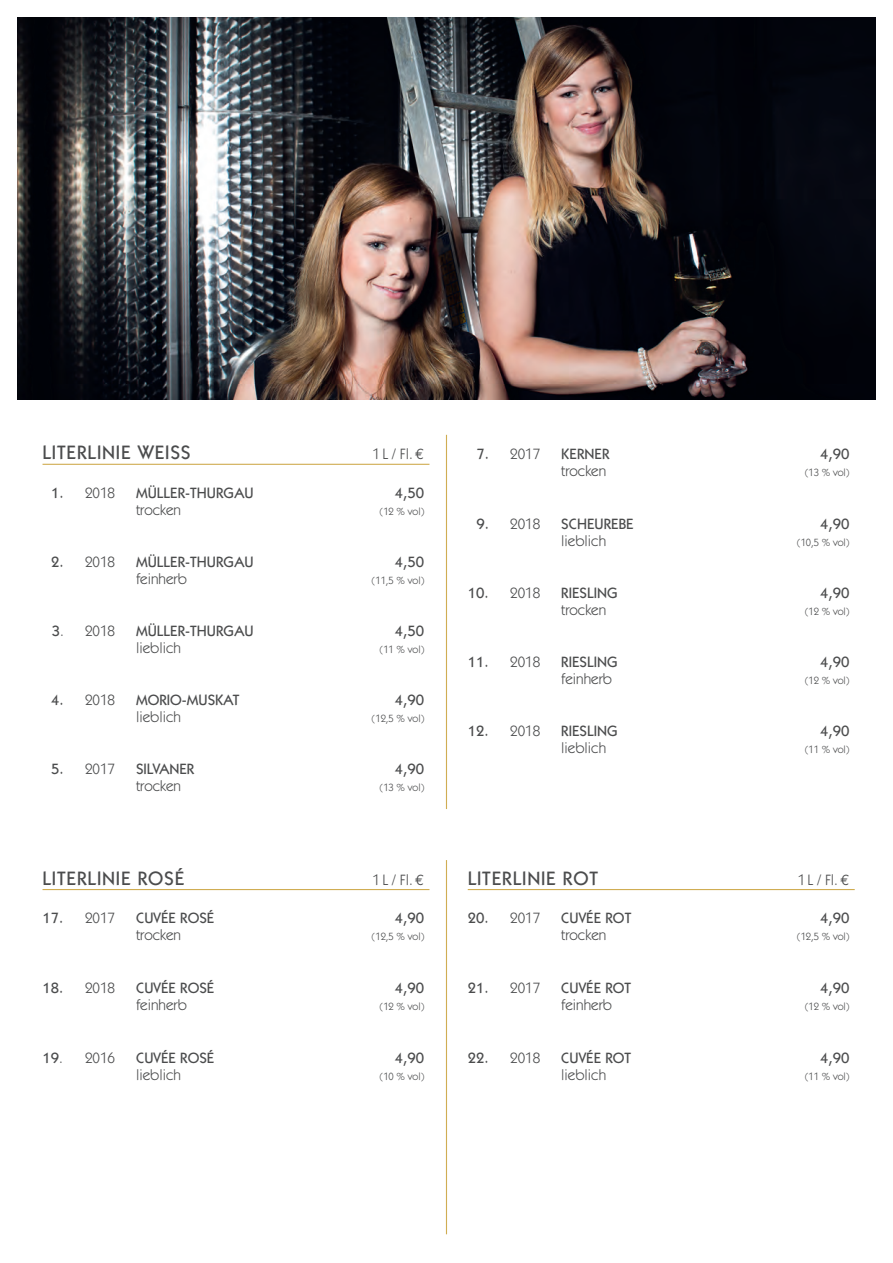
<style>
.page{position:relative;width:893px;height:1263px;background:#fff}
.page>*{position:absolute;margin:0;border:0;box-sizing:border-box;transform-origin:0 0}
.t1{font:500 19.5px "Itc Kabel";letter-spacing:.04em;color:#4b4c4d}
.t2{font:15px "Itc Kabel";color:#4b4c4d}
.t3{font:500 15px "Itc Kabel";color:#4b4c4d}
.t4{font:10.5px "Itc Kabel";color:#4b4c4d}
.s1{font-family:"Euro Mono"}
.s2{font-weight:500}
</style>
<div class="page">
<img style="left:17px;top:17px;width:859px;height:383px">
<hr style="left:43px;top:889px;width:386px;height:1px;background:#d0ad53">
<hr style="left:468px;top:889px;width:387px;height:1px;background:#d0ad53">
<hr style="left:446px;top:860px;width:1px;height:374px;background:#d0ad53">
<hr style="left:43px;top:464px;width:386px;height:1px;background:#d0ad53">
<hr style="left:446px;top:435px;width:1px;height:374px;background:#d0ad53">
<h1 class="t1" style="left:43px;top:441px;width:150px">LITERLINIE WEISS</h1>
<p class="t2" style="left:373px;top:446px;width:53px">1 L / Fl. <span class="s1">E</span></p>
<p class="t2" style="left:51px;top:484px;width:65px"><span class="s2">1.</span> 2018</p>
<p class="t3" style="left:136px;top:484px;width:119px">MÜLLER-THURGAU</p>
<p class="t3" style="left:395px;top:484px;width:31px">4,50</p>
<p class="t2" style="left:136px;top:501px;width:47px">trocken</p>
<p class="t4" style="left:380px;top:505px;width:46px">(12 % vol)</p>
<p class="t2" style="left:51px;top:553px;width:65px"><span class="s2">2.</span> 2018</p>
<p class="t3" style="left:136px;top:553px;width:119px">MÜLLER-THURGAU</p>
<p class="t3" style="left:395px;top:553px;width:31px">4,50</p>
<p class="t2" style="left:136px;top:570px;width:52px">feinherb</p>
<p class="t4" style="left:372px;top:574px;width:54px">(11,5 % vol)</p>
<p class="t2" style="left:52px;top:622px;width:65px"><span class="s2">3</span>. 2018</p>
<p class="t3" style="left:136px;top:622px;width:119px">MÜLLER-THURGAU</p>
<p class="t3" style="left:395px;top:622px;width:31px">4,50</p>
<p class="t2" style="left:136px;top:639px;width:46px">lieblich</p>
<p class="t4" style="left:380px;top:643px;width:46px">(11 % vol)</p>
<p class="t2" style="left:51px;top:691px;width:65px"><span class="s2">4.</span> 2018</p>
<p class="t3" style="left:136px;top:691px;width:105px">MORIO-MUSKAT</p>
<p class="t3" style="left:395px;top:691px;width:31px">4,90</p>
<p class="t2" style="left:136px;top:708px;width:46px">lieblich</p>
<p class="t4" style="left:372px;top:712px;width:54px">(12,5 % vol)</p>
<p class="t2" style="left:51px;top:760px;width:65px"><span class="s2">5.</span> 2017</p>
<p class="t3" style="left:136px;top:760px;width:60px">SILVANER</p>
<p class="t3" style="left:395px;top:760px;width:31px">4,90</p>
<p class="t2" style="left:136px;top:777px;width:47px">trocken</p>
<p class="t4" style="left:380px;top:781px;width:46px">(13 % vol)</p>
<h1 class="t1" style="left:43px;top:866px;width:143px">LITERLINIE ROSÉ</h1>
<p class="t2" style="left:373px;top:871px;width:53px">1 L / Fl. <span class="s1">E</span></p>
<p class="t2" style="left:43px;top:909px;width:74px"><span class="s2">17.</span> 2017</p>
<p class="t3" style="left:136px;top:909px;width:80px">CUVÉE ROSÉ</p>
<p class="t3" style="left:395px;top:909px;width:31px">4,90</p>
<p class="t2" style="left:136px;top:926px;width:47px">trocken</p>
<p class="t4" style="left:372px;top:930px;width:54px">(12,5 % vol)</p>
<p class="t2" style="left:43px;top:979px;width:74px"><span class="s2">18.</span> 2018</p>
<p class="t3" style="left:136px;top:979px;width:80px">CUVÉE ROSÉ</p>
<p class="t3" style="left:395px;top:979px;width:31px">4,90</p>
<p class="t2" style="left:136px;top:996px;width:52px">feinherb</p>
<p class="t4" style="left:380px;top:1000px;width:46px">(12 % vol)</p>
<p class="t2" style="left:43px;top:1049px;width:74px"><span class="s2">19</span>. 2016</p>
<p class="t3" style="left:136px;top:1049px;width:80px">CUVÉE ROSÉ</p>
<p class="t3" style="left:395px;top:1049px;width:31px">4,90</p>
<p class="t2" style="left:136px;top:1066px;width:46px">lieblich</p>
<p class="t4" style="left:380px;top:1071px;width:46px">(10 % vol)</p>
<p class="t2" style="left:476px;top:446px;width:65px"><span class="s2">7.</span> 2017</p>
<p class="t3" style="left:561px;top:445px;width:50px">KERNER</p>
<p class="t3" style="left:820px;top:445px;width:31px">4,90</p>
<p class="t2" style="left:561px;top:463px;width:47px">trocken</p>
<p class="t4" style="left:805px;top:467px;width:46px">(13 % vol)</p>
<p class="t2" style="left:476px;top:515px;width:65px"><span class="s2">9.</span> 2018</p>
<p class="t3" style="left:561px;top:515px;width:74px">SCHEUREBE</p>
<p class="t3" style="left:820px;top:515px;width:31px">4,90</p>
<p class="t2" style="left:561px;top:532px;width:46px">lieblich</p>
<p class="t4" style="left:797px;top:536px;width:54px">(10,5 % vol)</p>
<p class="t2" style="left:468px;top:584px;width:74px"><span class="s2">10.</span> 2018</p>
<p class="t3" style="left:561px;top:584px;width:58px">RIESLING</p>
<p class="t3" style="left:820px;top:584px;width:31px">4,90</p>
<p class="t2" style="left:561px;top:601px;width:47px">trocken</p>
<p class="t4" style="left:805px;top:605px;width:46px">(12 % vol)</p>
<p class="t2" style="left:468px;top:653px;width:74px"><span class="s2">11.</span> 2018</p>
<p class="t3" style="left:561px;top:653px;width:58px">RIESLING</p>
<p class="t3" style="left:820px;top:653px;width:31px">4,90</p>
<p class="t2" style="left:561px;top:670px;width:52px">feinherb</p>
<p class="t4" style="left:805px;top:674px;width:46px">(12 % vol)</p>
<p class="t2" style="left:468px;top:722px;width:74px"><span class="s2">12.</span> 2018</p>
<p class="t3" style="left:561px;top:722px;width:58px">RIESLING</p>
<p class="t3" style="left:820px;top:722px;width:31px">4,90</p>
<p class="t2" style="left:561px;top:739px;width:46px">lieblich</p>
<p class="t4" style="left:805px;top:743px;width:46px">(11 % vol)</p>
<h1 class="t1" style="left:468px;top:866px;width:132px">LITERLINIE ROT</h1>
<p class="t2" style="left:798px;top:871px;width:53px">1 L / Fl. <span class="s1">E</span></p>
<p class="t2" style="left:468px;top:909px;width:74px"><span class="s2">20.</span> 2017</p>
<p class="t3" style="left:561px;top:909px;width:72px">CUVÉE ROT</p>
<p class="t3" style="left:820px;top:909px;width:31px">4,90</p>
<p class="t2" style="left:561px;top:926px;width:47px">trocken</p>
<p class="t4" style="left:797px;top:930px;width:54px">(12,5 % vol)</p>
<p class="t2" style="left:468px;top:979px;width:74px"><span class="s2">21.</span> 2017</p>
<p class="t3" style="left:561px;top:979px;width:72px">CUVÉE ROT</p>
<p class="t3" style="left:820px;top:979px;width:31px">4,90</p>
<p class="t2" style="left:561px;top:996px;width:52px">feinherb</p>
<p class="t4" style="left:805px;top:1000px;width:46px">(12 % vol)</p>
<p class="t2" style="left:468px;top:1049px;width:74px"><span class="s2">22.</span> 2018</p>
<p class="t3" style="left:561px;top:1049px;width:72px">CUVÉE ROT</p>
<p class="t3" style="left:820px;top:1049px;width:31px">4,90</p>
<p class="t2" style="left:561px;top:1066px;width:46px">lieblich</p>
<p class="t4" style="left:805px;top:1071px;width:46px">(11 % vol)</p>
</div>
